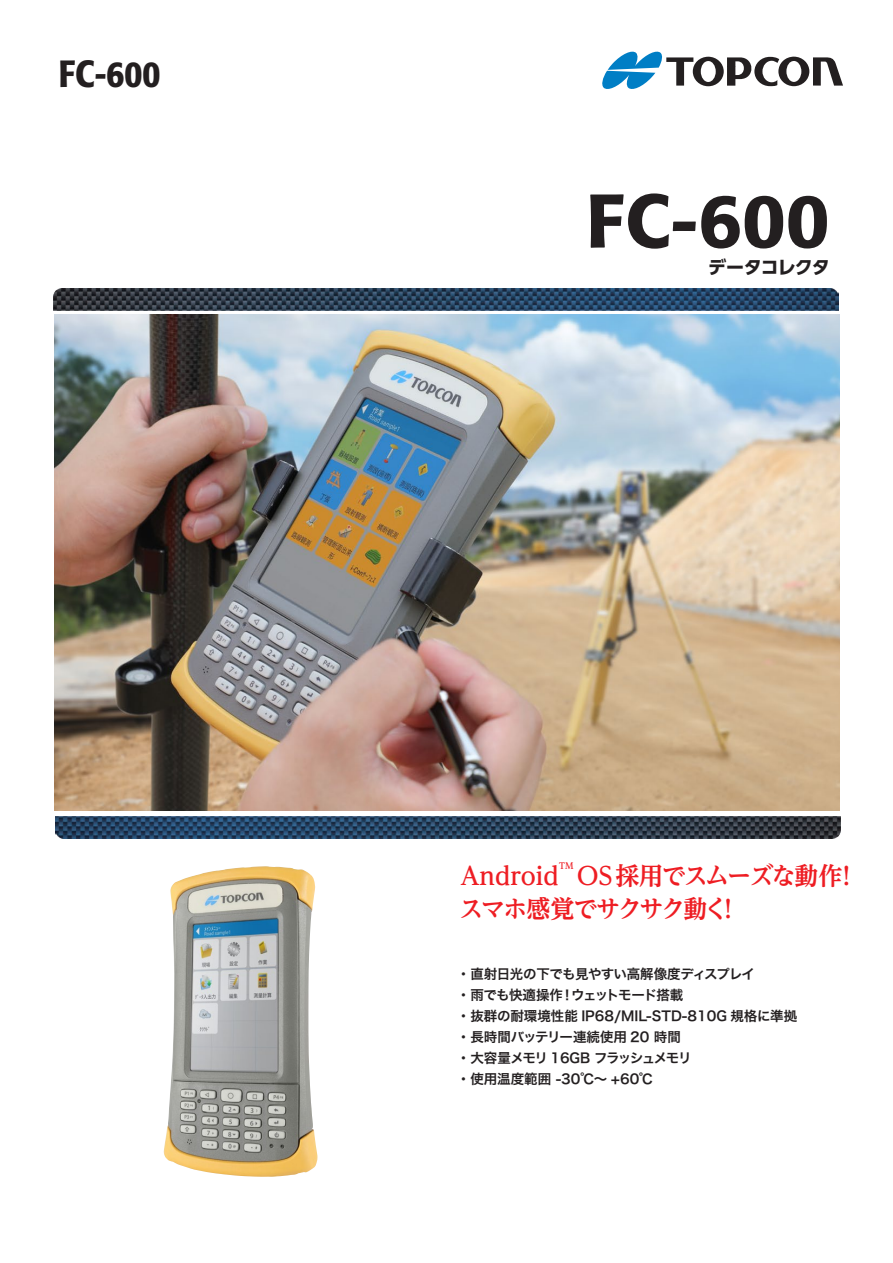
<style>
.page{position:relative;width:893px;height:1263px;background:#fff}
.page>*{position:absolute;margin:0;border:0;box-sizing:border-box;transform-origin:0 0}
.t1{font:500 75px "Formata Pro";color:#231f20}
.t2{font:500 condensed 37.5px "Formata Pro";color:#231f20}
.t3{font:700 24.75px/33px "UD Reimin Pro";letter-spacing:-.055em;color:#ee1d23}
.t4{font:700 24.75px "UD Reimin Pro";letter-spacing:-.005em;color:#ee1d23}
.t5{font:700 18px "UD Shin Go Pro";letter-spacing:-.05em;color:#231f20}
.t6{font:13.5px/21px "Hira Kaku Std N W6";letter-spacing:-.015em;color:#231f20}
.t7{font:700 8.7px "UD Reimin Pro";color:#ee1d23}
</style>
<div class="page">
<svg style="left:602px;top:51px;width:241px;height:38px"></svg>
<img style="left:53px;top:288px;width:785px;height:22px">
<img style="left:55px;top:817px;width:785px;height:22px">
<img style="left:54px;top:314px;width:785px;height:496px">
<img style="left:164px;top:866px;width:154px;height:311px">
<h2 class="t2" style="left:59px;top:50px;width:103px">FC-600</h2>
<h1 class="t1" style="left:586px;top:173px;width:245px">FC-600</h1>
<h3 class="t5" style="left:708px;top:253px;width:123px">データコレクタ</h3>
<h3 class="t4" style="left:460px;top:855px;width:100px">Android</h3>
<p class="t7" style="left:559px;top:859px;width:16px">TM</p>
<h3 class="t3" style="left:459px;top:858px;width:401px;text-indent:118px">OS 採用でスムーズな動作！スマホ感覚でサクサク動く！</h3>
<p class="t6" style="left:457px;top:964px;width:342px">・直射日光の下でも見やすい高解像度ディスプレイ<br>・雨でも快適操作！ウェットモード搭載<br>・抜群の耐環境性能 IP68/MIL-STD-810G 規格に準拠・長時間バッテリー連続使用 20 時間<br>・大容量メモリ 16GB フラッシュメモリ<br>・使用温度範囲 -30℃～ +60℃</p>
</div>
